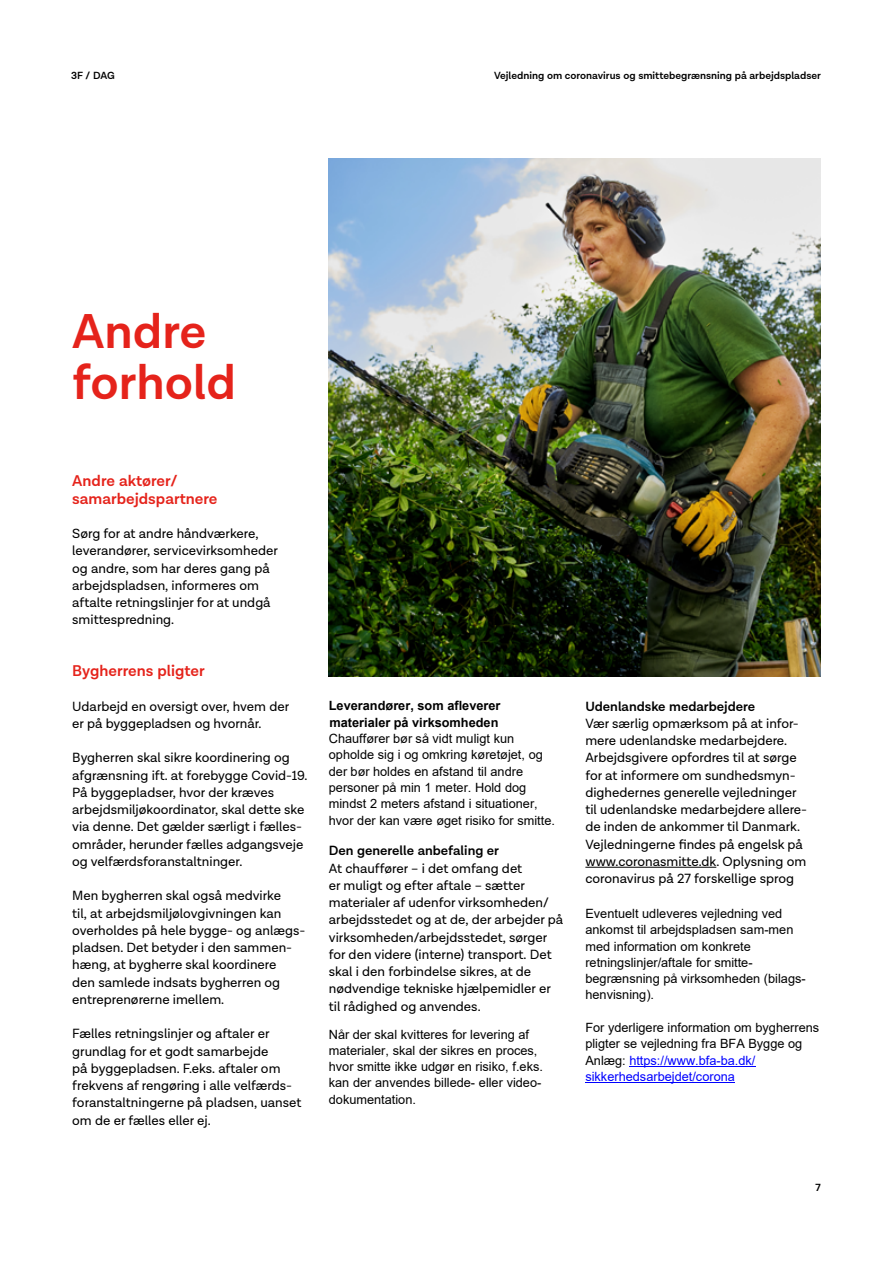
<style>
.page{position:relative;width:893px;height:1263px;background:#fff}
.page>*{position:absolute;margin:0;border:0;box-sizing:border-box;transform-origin:0 0}
.t1{font:600 49.5px/51px "Lota Grotesque";color:#e5231b}
.t2{font:600 15.75px/17.2px "Lota Grotesque";color:#e5231b}
.t3{font:13.5px/17.2px "Lota Grotesque";color:#000}
.t4{font:600 13.5px "Lota Grotesque";color:#000}
.t5{font:12.75px/16.4px "Arial";color:#000}
.t6{font:700 12.75px/16.4px "Arial";color:#000}
.t7{font:600 10.5px "Lota Grotesque";color:#000}
.s1{color:#00f}
</style>
<div class="page">
<hr style="left:585px;top:867px;width:131px;height:1px;background:#000">
<hr style="left:585px;top:1082px;width:150px;height:1px;background:#00f">
<hr style="left:629px;top:1066px;width:126px;height:1px;background:#00f">
<img style="left:329px;top:159px;width:492px;height:517px">
<p class="t7" style="left:71px;top:70px;width:45px">3F / DAG</p>
<p class="t7" style="left:494px;top:70px;width:328px">Vejledning om coronavirus og smittebegrænsning på arbejdspladser</p>
<h1 class="t1" style="left:72px;top:308px;width:165px">Andre forhold</h1>
<p class="t2" style="left:72px;top:473px;width:147px">Andre aktører/ samarbejdspartnere</p>
<p class="t3" style="left:72px;top:525px;width:207px">Sørg for at andre håndværkere, leverandører, servicevirksomheder og andre, som har deres gang på arbejdspladsen, informeres om aftalte retningslinjer for at undgå smittespredning.</p>
<p class="t2" style="left:72px;top:663px;width:134px">Bygherrens pligter</p>
<p class="t3" style="left:72px;top:698px;width:218px">Udarbejd en oversigt over, hvem der er på byggepladsen og hvornår.</p>
<p class="t3" style="left:72px;top:749px;width:237px">Bygherren skal sikre koordinering og afgrænsning ift. at forebygge Covid-19.<br>På byggepladser, hvor der kræves arbejdsmiljøkoordinator, skal dette ske via denne. Det gælder særligt i fælles&shy;områder, herunder fælles adgangsveje og velfærdsforanstaltninger.</p>
<p class="t3" style="left:72px;top:888px;width:234px">Men bygherren skal også medvirke<br>til, at arbejdsmiljølovgivningen kan overholdes på hele bygge- og anlægs&shy;pladsen. Det betyder i den sammen&shy;hæng, at bygherre skal koordinere<br>den samlede indsats bygherren og entreprenørerne imellem.</p>
<p class="t3" style="left:72px;top:1026px;width:231px">Fælles retningslinjer og aftaler er grundlag for et godt samarbejde<br>på byggepladsen. F.eks. aftaler om frekvens af rengøring i alle velfærds&shy;foranstaltningerne på pladsen, uanset om de er fælles eller ej.</p>
<p class="t6" style="left:329px;top:698px;width:173px">Leverandører, som afleverer materialer på virksomheden</p>
<p class="t5" style="left:329px;top:730px;width:228px">Chauffører bør så vidt muligt kun opholde sig i og omkring køretøjet, og der bør holdes en afstand til andre personer på min 1 meter. Hold dog mindst 2 meters afstand i situationer, hvor der kan være øget risiko for smitte.</p>
<p class="t4" style="left:329px;top:843px;width:172px">Den generelle anbefaling er</p>
<p class="t3" style="left:329px;top:860px;width:236px">At chauffører – i det omfang det<br>er muligt og efter aftale – sætter materialer af udenfor virksomheden/ arbejdsstedet og at de, der arbejder på virksomheden/arbejdsstedet, sørger for den videre (interne) transport. Det skal i den forbindelse sikres, at de nødvendige tekniske hjælpemidler er til rådighed og anvendes.</p>
<p class="t5" style="left:329px;top:1026px;width:216px">Når der skal kvitteres for levering af materialer, skal der sikres en proces, hvor smitte ikke udgør en risiko, f.eks. kan der anvendes billede- eller video&shy;dokumentation.</p>
<p class="t4" style="left:585px;top:698px;width:171px">Udenlandske medarbejdere</p>
<p class="t3" style="left:585px;top:715px;width:223px">Vær særlig opmærksom på at infor&shy;mere udenlandske medarbejdere.<br>Arbejdsgivere opfordres til at sørge for at informere om sundhedsmyn&shy;dighedernes generelle vejledninger til udenlandske medarbejdere allere&shy;de inden de ankommer til Danmark.<br>Vejledningerne findes på engelsk på www.coronasmitte.dk. Oplysning om coronavirus på 27 forskellige sprog</p>
<p class="t5" style="left:585px;top:905px;width:222px">Eventuelt udleveres vejledning ved ankomst til arbejdspladsen sam-men med information om konkrete retningslinjer/aftale for smitte&shy;begrænsning på virksomheden (bilags&shy;henvisning).</p>
<p class="t5" style="left:585px;top:1019px;width:235px">For yderligere information om bygherrens pligter se vejledning fra BFA Bygge og Anlæg: <span class="s1">https://www.bfa-ba.dk/ sikkerhedsarbejdet/corona</span></p>
<p class="t7" style="left:815px;top:1181px;width:7px">7</p>
</div>
